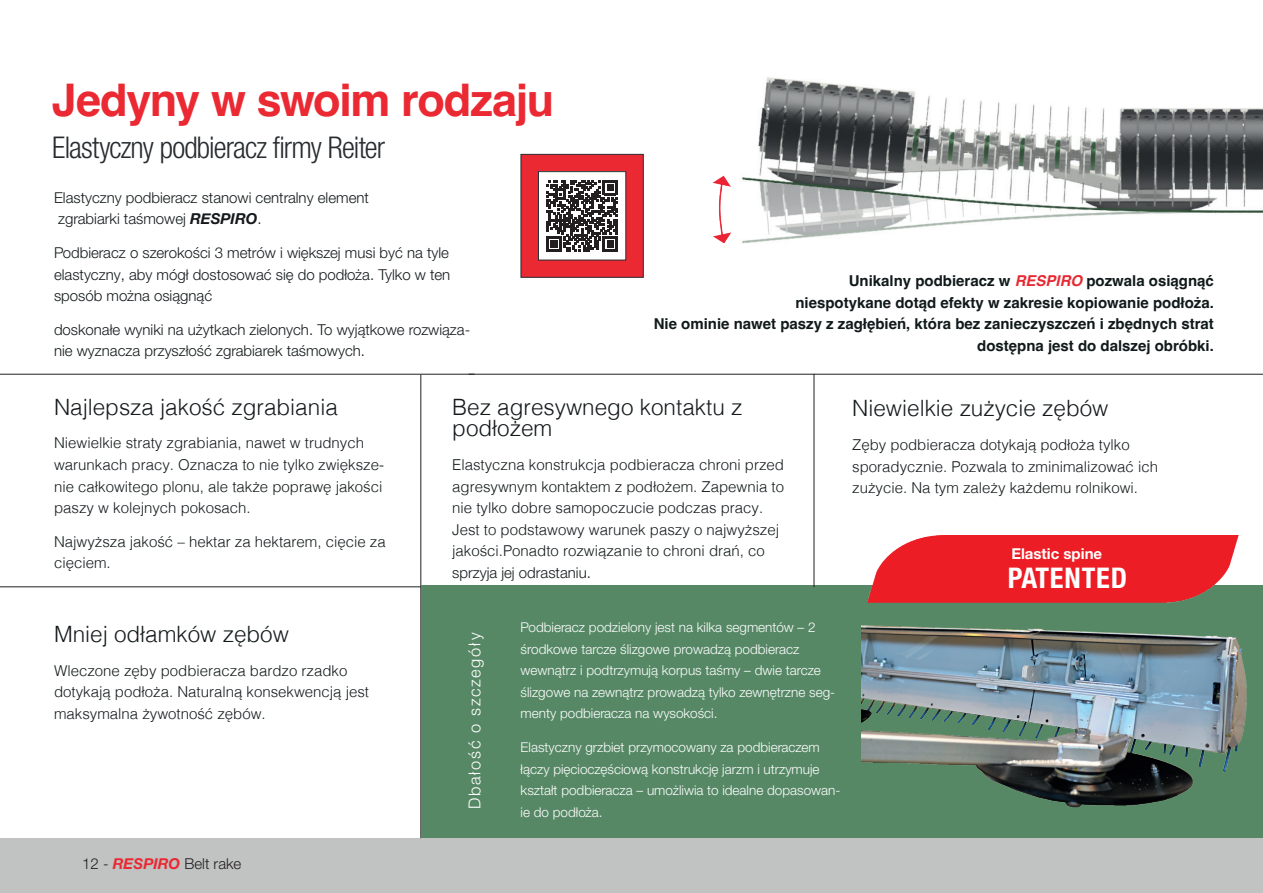
<style>
.page{position:relative;width:1263px;height:893px;background:#fff}
.page>*{position:absolute;margin:0;border:0;box-sizing:border-box;transform-origin:0 0}
.t1{font:700 45px "Helvetica";letter-spacing:-.03em;color:#ea2933}
.t2{font:30px "Helvetica Neue LT 47 Lt Cn";letter-spacing:-.03em;color:#272c30}
.t3{font:28.5px "Helvetica Neue LT 77 Bd Cn";letter-spacing:.03em;color:#fff}
.t4{font:300 22.5px/21.6px "Helvetica";color:#141a1c}
.t5{font:300 16.5px "Helvetica Neue LTW1 G";letter-spacing:.1em;color:#fff}
.t6{font:300 15px/21.6px "Helvetica";color:#141a1c}
.t7{font:300 15px/21.6px "Helvetica Neue LTW1 G";color:#141a1c}
.t8{font:700 15px/21.6px "Helvetica";color:#111a1b;text-align:right}
.t9{font:15px "Helvetica Neue LT 45 Lt";color:#141a1c}
.t10{font:15px "Helvetica Neue LT 45 Lt";color:#231f20}
.t11{font:15px "Helvetica Neue LT 75 Bd";color:#fff}
.t12{font:300 13.5px/21.6px "Helvetica Neue LTW1 G";color:#fbfdfd}
.s1{font-family:"Helvetica Neue";font-weight:700;font-style:italic}
.s2{font-style:italic;color:#e62932}
.s3{font-family:"Helvetica Neue LT 76 Bd It";color:#ea2933}
</style>
<div class="page">
<div style="left:0;top:838px;width:1263px;height:55px;background:#c1c3c2"></div>
<hr style="left:469px;top:374px;width:794px;height:1px;background:#231f20">
<hr style="left:0;top:586px;width:1263px;height:1px;background:#231f20">
<hr style="left:420px;top:375px;width:1px;height:463px;background:#231f20">
<div style="left:421px;top:586px;width:841px;height:252px;background:#568865"></div>
<img style="left:861px;top:585px;width:401px;height:223px">
<hr style="left:814px;top:374px;width:1px;height:213px;background:#231f20">
<hr style="left:0;top:374px;width:474px;height:1px;background:#231f20">
<img style="left:867px;top:535px;width:371px;height:67px">
<div style="left:521px;top:154px;width:123px;height:124px;background:#ea2933;border:1px solid #272c30"></div>
<div style="left:538px;top:172px;width:88px;height:88px;background:#fff"></div>
<svg style="left:546px;top:180px;width:72px;height:71px"></svg>
<div style="left:538px;top:171px;width:88px;height:89px;border:1px solid #272c30"></div>
<img style="left:741px;top:77px;width:522px;height:167px">
<img style="left:712px;top:175px;width:20px;height:69px">
<h1 class="t1" style="left:52px;top:73px;width:504px">Jedyny w swoim rodzaju</h1>
<h2 class="t2" style="left:52px;top:130px;width:334px">Elastyczny podbieracz firmy Reiter</h2>
<p class="t7" style="left:54px;top:187px;width:316px">Elastyczny podbieracz stanowi centralny element zgrabiarki taśmowej <span class="s1">RESPIRO</span>.</p>
<p class="t7" style="left:54px;top:242px;width:398px;text-align:justify">Podbieracz o szerokości 3 metrów i większej musi być na tyle elastyczny, aby mógł dostosować się do podłoża. Tylko w ten sposób można osiągnąć</p>
<p class="t7" style="left:54px;top:319px;width:418px">doskonałe wyniki na użytkach zielonych. To wyjątkowe rozwiąza&shy;nie wyznacza przyszłość zgrabiarek taśmowych.</p>
<p class="t8" style="left:654px;top:272px;width:562px">Unikalny podbieracz w <span class="s2">RESPIRO</span> pozwala osiągnąć<br>niespotykane dotąd efekty w zakresie kopiowanie podłoża.<br>Nie ominie nawet paszy z zagłębień, która bez zanieczyszczeń i zbędnych strat dostępna jest do dalszej obróbki.</p>
<h3 class="t4" style="left:54px;top:394px;width:285px">Najlepsza jakość zgrabiania</h3>
<p class="t6" style="left:54px;top:431px;width:332px">Niewielkie straty zgrabiania, nawet w trudnych warunkach pracy. Oznacza to nie tylko zwiększe&shy;nie całkowitego plonu, ale także poprawę jakości paszy w kolejnych pokosach.</p>
<p class="t6" style="left:54px;top:530px;width:333px">Najwyższa jakość – hektar za hektarem, cięcie za cięciem.</p>
<h3 class="t4" style="left:54px;top:621px;width:237px">Mniej odłamków zębów</h3>
<p class="t6" style="left:54px;top:658px;width:317px">Wleczone zęby podbieracza bardzo rzadko dotykają podłoża. Naturalną konsekwencją jest maksymalna żywotność zębów.</p>
<p class="t10" style="left:82px;top:854px;width:161px">12 - <span class="s3">RESPIRO</span> Belt rake</p>
<h3 class="t4" style="left:452px;top:394px;width:292px">Bez agresywnego kontaktu z podłożem</h3>
<p class="t6" style="left:452px;top:453px;width:333px">Elastyczna konstrukcja podbieracza chroni przed agresywnym kontaktem z podłożem. Zapewnia to nie tylko dobre samopoczucie podczas pracy.<br>Jest to podstawowy warunek paszy o najwyższej jakości.Ponadto rozwiązanie to chroni drań, co</p>
<p class="t9" style="left:452px;top:564px;width:140px">sprzyja jej odrastaniu.</p>
<h3 class="t4" style="left:852px;top:396px;width:258px">Niewielkie zużycie zębów</h3>
<p class="t6" style="left:852px;top:433px;width:307px">Zęby podbieracza dotykają podłoża tylko sporadycznie. Pozwala to zminimalizować ich zużycie. Na tym zależy każdemu rolnikowi.</p>
<p class="t11" style="left:1011px;top:545px;width:92px">Elastic spine</p>
<h3 class="t3" style="left:1008px;top:560px;width:121px">PATENTED</h3>
<p class="t5" style="left:464px;top:809px;width:178px;rotate:-90deg">Dbałość o szczegóły</p>
<p class="t12" style="left:521px;top:616px;width:316px">Podbieracz podzielony jest na kilka segmentów – 2 środkowe tarcze ślizgowe prowadzą podbieracz wewnątrz i podtrzymują korpus taśmy – dwie tarcze ślizgowe na zewnątrz prowadzą tylko zewnętrzne seg&shy;menty podbieracza na wysokości.</p>
<p class="t12" style="left:521px;top:736px;width:321px">Elastyczny grzbiet przymocowany za podbieraczem łączy pięcioczęściową konstrukcję jarzm i utrzymuje kształt podbieracza – umożliwia to idealne dopasowan&shy;ie do podłoża.</p>
</div>
